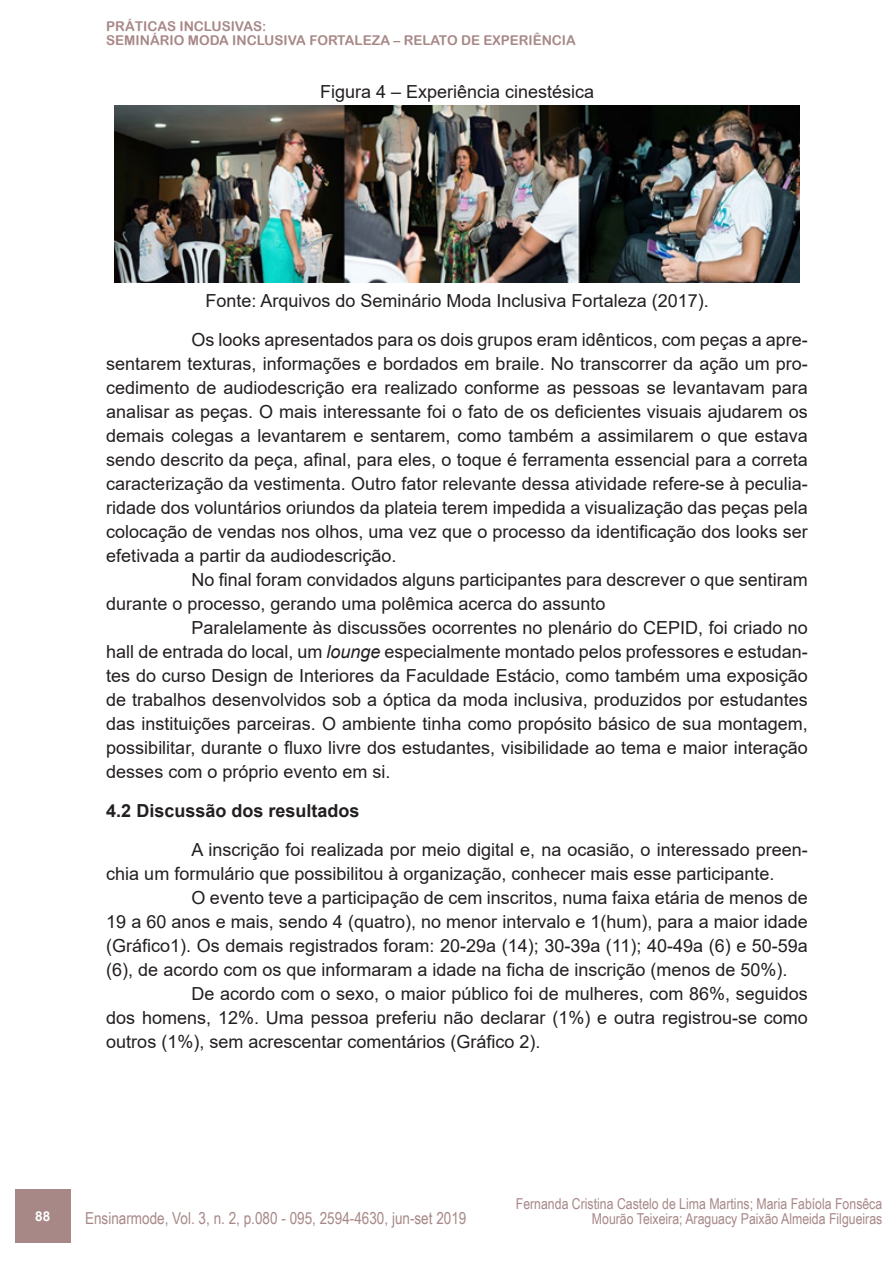
<style>
.page{position:relative;width:893px;height:1263px;background:#fff}
.page>*{position:absolute;margin:0;border:0;box-sizing:border-box;transform-origin:0 0}
.Corpo{font:18px/24px "Arial";color:#231f20;text-align:justify}
.Corpo-2{font:700 18px "Arial";color:#231f20}
.t1{font:16.5px "Arial Narrow";color:#a78887}
.t2{font:15px "Arial Narrow";color:#a78887}
.t3{font:13.5px/13.5px "Arial Rounded MT Bold";color:#a78887}
.t4{font:700 13.5px "Arial";color:#fff}
.s1{font-style:italic}
</style>
<div class="page">
<div style="left:15px;top:1189px;width:55px;height:53px;background:#a78887"></div>
<img style="left:115px;top:106px;width:684px;height:177px">
<p class="t3" style="left:106px;top:19px;width:471px">PRÁTICAS INCLUSIVAS:<br>SEMINÁRIO MODA INCLUSIVA FORTALEZA – RELATO DE EXPERIÊNCIA</p>
<p class="Corpo" style="left:320px;top:80px;width:276px">Figura 4 – Experiência cinestésica</p>
<p class="Corpo" style="left:205px;top:288px;width:505px">Fonte: Arquivos do Seminário Moda Inclusiva Fortaleza (2017).</p>
<p class="Corpo" style="left:106px;top:327px;width:703px;text-indent:85px">Os looks apresentados para os dois grupos eram idênticos, com peças a apre&shy;sentarem texturas, informações e bordados em braile. No transcorrer da ação um pro&shy;cedimento de audiodescrição era realizado conforme as pessoas se levantavam para analisar as peças. O mais interessante foi o fato de os deficientes visuais ajudarem os demais colegas a levantarem e sentarem, como também a assimilarem o que estava sendo descrito da peça, afinal, para eles, o toque é ferramenta essencial para a correta caracterização da vestimenta. Outro fator relevante dessa atividade refere-se à peculia&shy;ridade dos voluntários oriundos da plateia terem impedida a visualização das peças pela colocação de vendas nos olhos, uma vez que o processo da identificação dos looks ser efetivada a partir da audiodescrição.</p>
<p class="Corpo" style="left:106px;top:567px;width:703px;text-indent:85px">No final foram convidados alguns participantes para descrever o que sentiram durante o processo, gerando uma polêmica acerca do assunto</p>
<p class="Corpo" style="left:106px;top:615px;width:703px;text-indent:85px">Paralelamente às discussões ocorrentes no plenário do CEPID, foi criado no hall de entrada do local, um <span class="s1">lounge</span> especialmente montado pelos professores e estudan&shy;tes do curso Design de Interiores da Faculdade Estácio, como também uma exposição de trabalhos desenvolvidos sob a óptica da moda inclusiva, produzidos por estudantes das instituições parceiras. O ambiente tinha como propósito básico de sua montagem, possibilitar, durante o fluxo livre dos estudantes, visibilidade ao tema e maior interação desses com o próprio evento em si.</p>
<p class="Corpo-2" style="left:106px;top:798px;width:255px">4.2 Discussão dos resultados</p>
<p class="Corpo" style="left:106px;top:837px;width:703px;text-indent:85px">A inscrição foi realizada por meio digital e, na ocasião, o interessado preen&shy;chia um formulário que possibilitou à organização, conhecer mais esse participante.</p>
<p class="Corpo" style="left:106px;top:885px;width:703px;text-indent:85px">O evento teve a participação de cem inscritos, numa faixa etária de menos de 19 a 60 anos e mais, sendo 4 (quatro), no menor intervalo e 1(hum), para a maior idade (Gráfico1). Os demais registrados foram: 20-29a (14); 30-39a (11); 40-49a (6) e 50-59a (6), de acordo com os que informaram a idade na ficha de inscrição (menos de 50%).</p>
<p class="Corpo" style="left:106px;top:981px;width:703px;text-indent:85px">De acordo com o sexo, o maior público foi de mulheres, com 86%, seguidos dos homens, 12%. Uma pessoa preferiu não declarar (1%) e outra registrou-se como outros (1%), sem acrescentar comentários (Gráfico 2).</p>
<p class="t2" style="left:516px;top:1193px;width:368px">Fernanda Cristina Castelo de Lima Martins; Maria Fabíola Fonsêca</p>
<p class="t4" style="left:35px;top:1206px;width:17px">88</p>
<p class="t2" style="left:592px;top:1208px;width:292px">Mourão Teixeira; Araguacy Paixão Almeida Filgueiras</p>
<p class="t4" style="left:39px;top:1206px;width:17px">88</p>
<p class="t1" style="left:85px;top:1206px;width:383px">Ensinarmode, Vol. 3, n. 2, p.080 - 095, 2594-4630, jun-set 2019</p>
</div>
